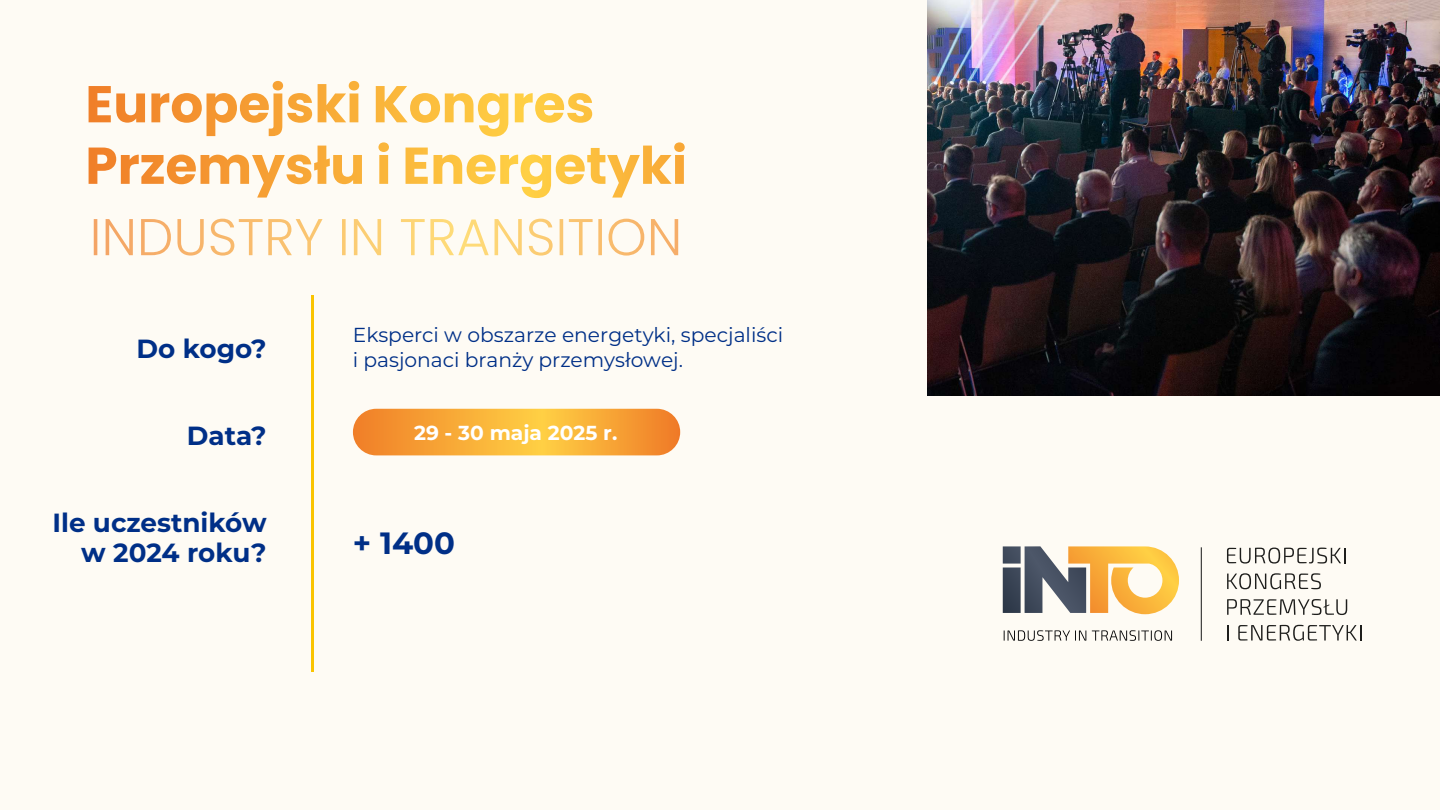
<style>
.page{position:relative;width:1440px;height:810px;background:#fefbf4}
.page>*{position:absolute;margin:0;border:0;box-sizing:border-box;transform-origin:0 0}
.t1{font:700 30.75px "Montserrat";color:#002f87}
.t2{font:700 26.25px/30.8px "Montserrat";color:#002f87;text-align:right}
.t3{font:20.25px/24.3px "Montserrat";color:#002f87}
.t4{font:700 20.25px "Montserrat";color:#fff}
</style>
<div class="page">
<img style="left:928px;top:0;width:512px;height:395px">
<hr style="left:312px;top:296px;width:2px;height:376px;background:#fac400">
<svg style="left:353px;top:409px;width:327px;height:46px;background:#f7a736"></svg>
<svg style="left:211px;top:219px;width:467px;height:37px"></svg>
<svg style="left:89px;top:81px;width:596px;height:117px"></svg>
<svg style="left:1227px;top:548px;width:118px;height:16px"></svg>
<svg style="left:1227px;top:573px;width:94px;height:16px"></svg>
<svg style="left:1227px;top:599px;width:120px;height:16px"></svg>
<svg style="left:1227px;top:625px;width:1px;height:16px"></svg>
<svg style="left:1238px;top:625px;width:123px;height:16px"></svg>
<svg style="left:1004px;top:630px;width:168px;height:11px"></svg>
<svg style="left:1003px;top:546px;width:176px;height:68px"></svg>
<hr style="left:1201px;top:547px;width:1px;height:94px;background:#171717">
<p class="t2" style="left:136px;top:332px;width:132px">Do kogo?</p>
<p class="t2" style="left:187px;top:419px;width:81px">Data?</p>
<p class="t2" style="left:52px;top:506px;width:216px">Ile uczestników w 2024 roku?</p>
<p class="t3" style="left:353px;top:322px;width:432px">Eksperci w obszarze energetyki, specjaliści i pasjonaci branży przemysłowej.</p>
<p class="t4" style="left:414px;top:418px;width:205px">29 - 30 maja 2025 r.</p>
<h1 class="t1" style="left:353px;top:521px;width:104px">+ 1400</h1>
</div>
